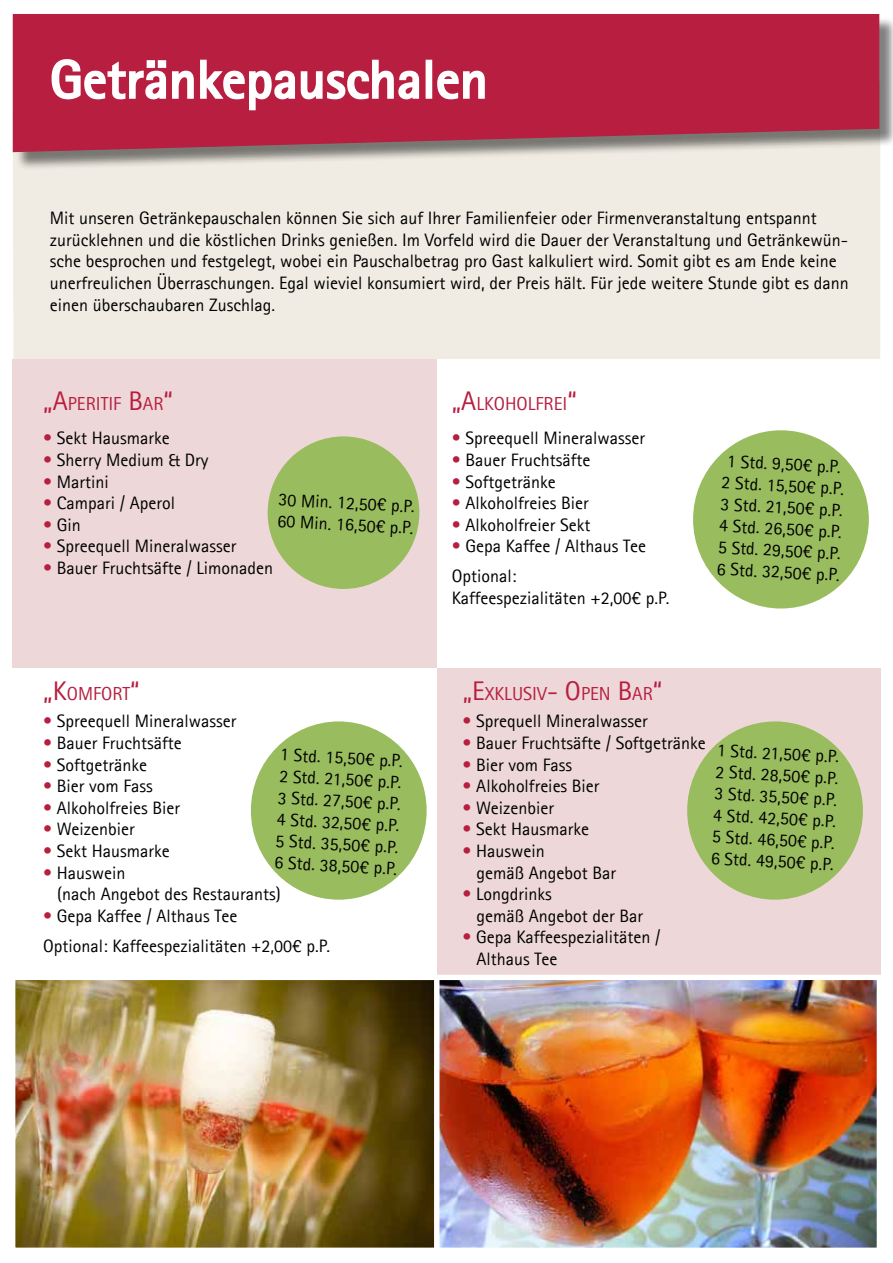
<style>
.page{position:relative;width:893px;height:1263px;background:#fff}
.page>*{position:absolute;margin:0;border:0;box-sizing:border-box;transform-origin:0 0}
.t1{font:700 54px "Agfa Rotis Sans Serif";color:#fff}
.t2{font:18.9px "Agfa Rotis Sans Serif";color:#b71e3f}
.t3{font:18px/21.6px "Agfa Rotis Sans Serif";color:#000}
.s1{font-size:27px}
.s2{color:#b71e3f}
</style>
<div class="page">
<div style="left:13px;top:152px;width:867px;height:516px;background:#f0ece3"></div>
<div style="left:15px;top:16px;width:878px;height:155px;background:#000;opacity:.5"></div>
<svg style="left:13px;top:14px;width:866px;height:138px;background:#b42a47"></svg>
<svg style="left:51px;top:58px;width:369px;height:53px;background:#c44863"></svg>
<div style="left:426px;top:60px;width:6px;height:39px;border:2px solid #fff"></div>
<svg style="left:436px;top:69px;width:50px;height:31px"></svg>
<div style="left:13px;top:359px;width:424px;height:308px;background:#eed7d8"></div>
<div style="left:437px;top:359px;width:443px;height:308px;background:#fff"></div>
<div style="left:268px;top:436px;width:151px;height:153px;background:#99bd5e;border-radius:50%"></div>
<div style="left:693px;top:430px;width:176px;height:178px;background:#99bd5e;border-radius:50%"></div>
<div style="left:437px;top:668px;width:443px;height:309px;background:#eed7d8"></div>
<img style="left:16px;top:981px;width:860px;height:266px">
<div style="left:10px;top:975px;width:429px;height:278px;border:5px solid #fff"></div>
<div style="left:434px;top:975px;width:448px;height:278px;border:5px solid #fff"></div>
<div style="left:687px;top:721px;width:176px;height:179px;background:#99bd5e;border-radius:50%"></div>
<div style="left:251px;top:721px;width:176px;height:179px;background:#99bd5e;border-radius:50%"></div>
<h1 class="t1" style="left:50px;top:45px;width:439px">Getränkepauschalen</h1>
<p class="t3" style="left:50px;top:207px;width:800px">Mit unseren Getränkepauschalen können Sie sich auf Ihrer Familienfeier oder Firmenveranstaltung entspannt zurücklehnen und die köstlichen Drinks genießen. Im Vorfeld wird die Dauer der Veranstaltung und Getränkewün&shy;sche besprochen und festgelegt, wobei ein Pauschalbetrag pro Gast kalkuliert wird. Somit gibt es am Ende keine unerfreulichen Überraschungen. Egal wieviel konsumiert wird, der Preis hält. Für jede weitere Stunde gibt es dann einen überschaubaren Zuschlag.</p>
<p class="t2" style="left:43px;top:393px;width:131px"><span class="s1">„</span><span class="s1">A</span>PERITIF <span class="s1">B</span>AR<span class="s1">“</span></p>
<p class="t3" style="left:43px;top:427px;width:128px"><span class="s2">•</span> Sekt Hausmarke</p>
<p class="t3" style="left:43px;top:449px;width:167px"><span class="s2">•</span> Sherry Medium &amp; Dry</p>
<p class="t3" style="left:43px;top:470px;width:67px"><span class="s2">•</span> Martini</p>
<p class="t3" style="left:43px;top:492px;width:133px"><span class="s2">•</span> Campari / Aperol</p>
<p class="t3" style="left:43px;top:514px;width:39px"><span class="s2">•</span> Gin</p>
<p class="t3" style="left:43px;top:535px;width:195px"><span class="s2">•</span> Spreequell Mineralwasser</p>
<p class="t3" style="left:43px;top:557px;width:231px"><span class="s2">•</span> Bauer Fruchtsäfte / Limonaden</p>
<p class="t3" style="left:279px;top:488px;width:138px;rotate:3deg">30 Min. 12,50€ p.P.<br>60 Min. 16,50€ p.P.</p>
<p class="t2" style="left:43px;top:683px;width:98px"><span class="s1">„K</span>OMFORT<span class="s1">“</span></p>
<p class="t3" style="left:43px;top:710px;width:195px"><span class="s2">•</span> Spreequell Mineralwasser</p>
<p class="t3" style="left:43px;top:732px;width:140px"><span class="s2">•</span> Bauer Fruchtsäfte</p>
<p class="t3" style="left:43px;top:753px;width:105px"><span class="s2">•</span> Softgetränke</p>
<p class="t3" style="left:43px;top:775px;width:111px"><span class="s2">•</span> Bier vom Fass</p>
<p class="t3" style="left:43px;top:797px;width:138px"><span class="s2">•</span> Alkoholfreies Bier</p>
<p class="t3" style="left:43px;top:818px;width:93px"><span class="s2">•</span> Weizenbier</p>
<p class="t3" style="left:43px;top:840px;width:128px"><span class="s2">•</span> Sekt Hausmarke</p>
<p class="t3" style="left:57px;top:861px;width:225px;text-indent:-14px"><span class="s2">•</span> Hauswein<br>(nach Angebot des Restaurants)</p>
<p class="t3" style="left:43px;top:900px;width:288px;line-height:30px"><span class="s2">•</span> Gepa Kaffee / Althaus Tee<br>Optional: Kaffeespezialitäten +2,00€ p.P.</p>
<p class="t3" style="left:281px;top:743px;width:124px;text-align:justify;rotate:3deg">1 Std. 15,50€ p.P.<br>2 Std. 21,50€ p.P.<br>3 Std. 27,50€ p.P.<br>4 Std. 32,50€ p.P.<br>5 Std. 35,50€ p.P.<br>6 Std. 38,50€ p.P.</p>
<p class="t2" style="left:452px;top:393px;width:127px"><span class="s1">„A</span>LKOHOLFREI<span class="s1">“</span></p>
<p class="t3" style="left:452px;top:427px;width:195px"><span class="s2">•</span> Spreequell Mineralwasser</p>
<p class="t3" style="left:452px;top:449px;width:140px"><span class="s2">•</span> Bauer Fruchtsäfte</p>
<p class="t3" style="left:452px;top:470px;width:105px"><span class="s2">•</span> Softgetränke</p>
<p class="t3" style="left:452px;top:492px;width:138px"><span class="s2">•</span> Alkoholfreies Bier</p>
<p class="t3" style="left:452px;top:514px;width:140px"><span class="s2">•</span> Alkoholfreier Sekt</p>
<p class="t3" style="left:452px;top:531px;width:196px;line-height:30px"><span class="s2">•</span> Gepa Kaffee / Althaus Tee<br>Optional:</p>
<p class="t3" style="left:452px;top:587px;width:219px">Kaffeespezialitäten +2,00€ p.P.</p>
<p class="t2" style="left:463px;top:683px;width:201px"><span class="s1">„E</span>XKLUSIV<span class="s1">- O</span>PEN <span class="s1">B</span>AR<span class="s1">“</span></p>
<p class="t3" style="left:723px;top:450px;width:124px;rotate:3deg">1 Std. 9,50€ p.P.<br>2 Std. 15,50€ p.P.<br>3 Std. 21,50€ p.P.<br>4 Std. 26,50€ p.P.<br>5 Std. 29,50€ p.P.<br>6 Std. 32,50€ p.P.</p>
<p class="t3" style="left:463px;top:710px;width:187px"><span class="s2">•</span> Sprequell Mineralwasser</p>
<p class="t3" style="left:463px;top:732px;width:245px"><span class="s2">•</span> Bauer Fruchtsäfte / Softgetränke</p>
<p class="t3" style="left:463px;top:753px;width:111px"><span class="s2">•</span> Bier vom Fass</p>
<p class="t3" style="left:463px;top:775px;width:138px"><span class="s2">•</span> Alkoholfreies Bier</p>
<p class="t3" style="left:463px;top:797px;width:93px"><span class="s2">•</span> Weizenbier</p>
<p class="t3" style="left:463px;top:818px;width:128px"><span class="s2">•</span> Sekt Hausmarke</p>
<p class="t3" style="left:477px;top:840px;width:141px;text-indent:-14px"><span class="s2">•</span> Hauswein<br>gemäß Angebot Bar</p>
<p class="t3" style="left:477px;top:883px;width:168px;text-indent:-14px"><span class="s2">•</span> Longdrinks<br>gemäß Angebot der Bar</p>
<p class="t3" style="left:477px;top:926px;width:185px;text-indent:-14px"><span class="s2">•</span> Gepa Kaffeespezialitäten /<br>Althaus Tee</p>
<p class="t3" style="left:717px;top:739px;width:124px;text-align:justify;rotate:3deg">1 Std. 21,50€ p.P.<br>2 Std. 28,50€ p.P.<br>3 Std. 35,50€ p.P.<br>4 Std. 42,50€ p.P.<br>5 Std. 46,50€ p.P.<br>6 Std. 49,50€ p.P.</p>
</div>
